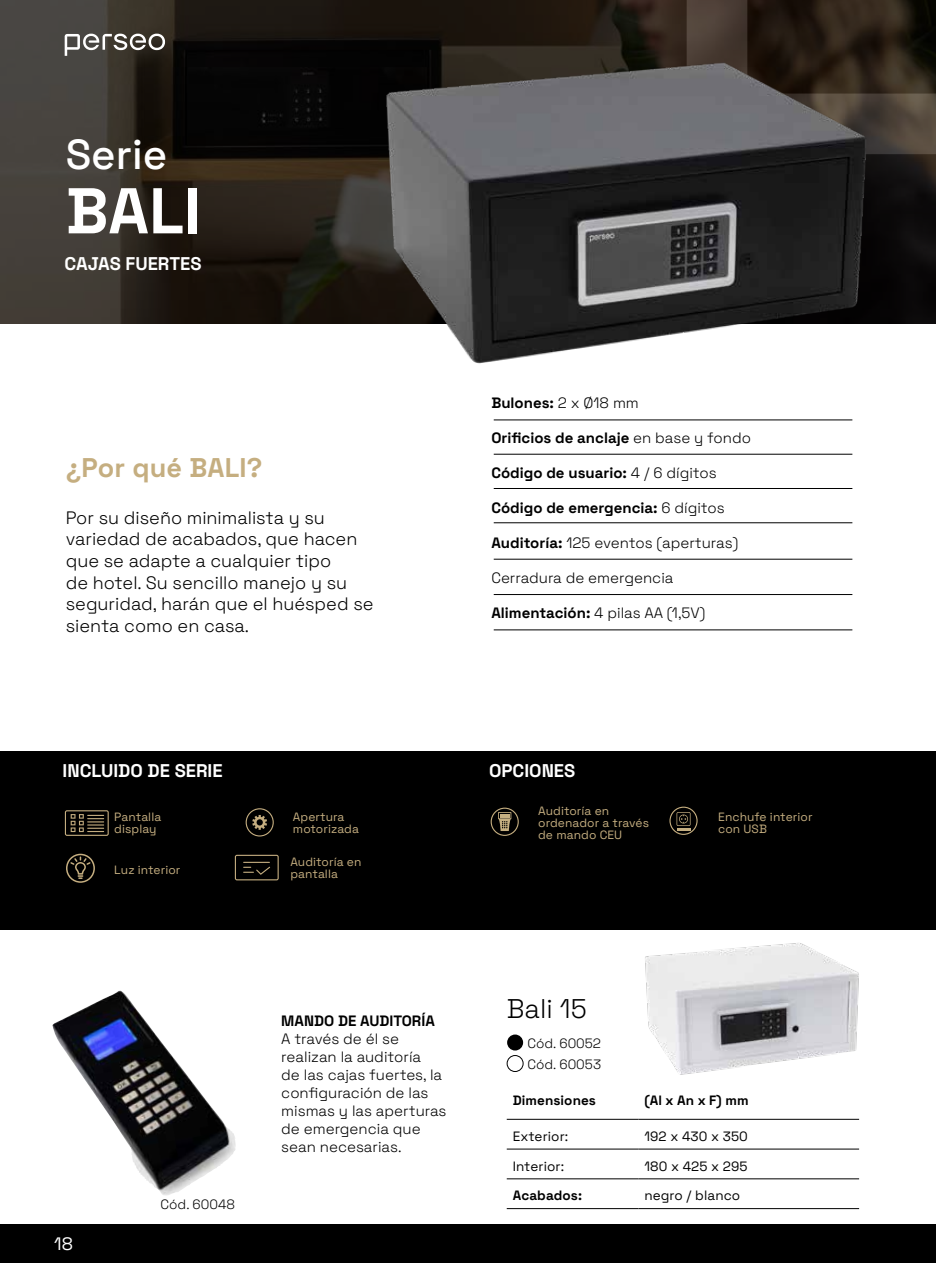
<style>
.page{position:relative;width:936px;height:1263px;background:#fff}
.page>*{position:absolute;margin:0;border:0;box-sizing:border-box;transform-origin:0 0}
.t1{font:300 64.5px "Space Grotesk";color:#fff}
.t2{font:300 42px "Space Grotesk";color:#fff}
.t3{font:300 27px "Space Grotesk";letter-spacing:.005em;color:#c5ae80}
.t4{font:300 27px "Space Grotesk";color:#000}
.t5{font:300 18.3px "Space Grotesk";color:#fff}
.t6{font:300 18px/21.6px "Space Grotesk";color:#000}
.t7{font:300 18px "Space Grotesk";color:#fff}
.t8{font:300 15px/18px "Space Grotesk";color:#000}
.t9{font:300 13.5px "Space Grotesk";letter-spacing:.005em;color:#000}
.t10{font:300 12px/12px "Space Grotesk";letter-spacing:.005em;color:#c5ae80}
</style>
<div class="page">
<div style="left:0;top:1225px;width:935px;height:38px;background:#000"></div>
<img style="left:0;top:0;width:935px;height:323px">
<svg style="left:65px;top:34px;width:100px;height:22px"></svg>
<hr style="left:506px;top:1178px;width:132px;height:1px;background:#000">
<hr style="left:638px;top:1178px;width:221px;height:1px;background:#000">
<hr style="left:506px;top:1208px;width:132px;height:1px;background:#000">
<hr style="left:638px;top:1208px;width:221px;height:1px;background:#000">
<hr style="left:506px;top:1119px;width:132px;height:1px;background:#000">
<hr style="left:638px;top:1119px;width:221px;height:1px;background:#000">
<hr style="left:506px;top:1149px;width:132px;height:1px;background:#000">
<hr style="left:638px;top:1149px;width:221px;height:1px;background:#000">
<img style="left:379px;top:45px;width:490px;height:319px">
<hr style="left:493px;top:419px;width:359px;height:1px;background:#000">
<hr style="left:493px;top:488px;width:359px;height:1px;background:#000">
<hr style="left:493px;top:522px;width:359px;height:1px;background:#000">
<hr style="left:493px;top:594px;width:359px;height:1px;background:#000">
<hr style="left:493px;top:629px;width:359px;height:1px;background:#000">
<hr style="left:493px;top:559px;width:359px;height:1px;background:#000">
<hr style="left:493px;top:454px;width:359px;height:1px;background:#000">
<div style="left:0;top:751px;width:935px;height:179px;background:#000"></div>
<svg style="left:235px;top:855px;width:44px;height:25px"></svg>
<svg style="left:245px;top:808px;width:29px;height:28px"></svg>
<svg style="left:65px;top:810px;width:44px;height:26px"></svg>
<svg style="left:66px;top:854px;width:29px;height:29px"></svg>
<svg style="left:490px;top:808px;width:28px;height:28px"></svg>
<svg style="left:669px;top:807px;width:28px;height:28px"></svg>
<hr style="left:676px;top:827px;width:14px;height:3px;background:#c5af81">
<img style="left:645px;top:943px;width:214px;height:132px">
<div style="left:507px;top:1034px;width:16px;height:16px;background:#000;border-radius:50%"></div>
<div style="left:506px;top:1055px;width:17px;height:17px;border:1px solid #000;border-radius:50%"></div>
<img style="left:52px;top:990px;width:184px;height:206px">
<hr style="left:935px;top:0;width:1px;height:1225px;background:#000">
<h2 class="t2" style="left:66px;top:123px;width:103px">Serie</h2>
<h1 class="t1" style="left:66px;top:164px;width:137px">BALI</h1>
<p class="t5" style="left:64px;top:250px;width:138px">CAJAS FUERTES</p>
<h3 class="t3" style="left:66px;top:448px;width:198px">¿Por qué BALI?</h3>
<p class="t6" style="left:66px;top:506px;width:309px">Por su diseño minimalista y su variedad de acabados, que hacen que se adapte a cualquier tipo<br>de hotel. Su sencillo manejo y su seguridad, harán que el huésped se sienta como en casa.</p>
<p class="t8" style="left:491px;top:393px;width:149px">Bulones: 2 x Ø18 mm</p>
<p class="t8" style="left:491px;top:428px;width:261px">Orificios de anclaje en base y fondo</p>
<p class="t8" style="left:491px;top:463px;width:227px">Código de usuario: 4 / 6 dígitos</p>
<p class="t8" style="left:491px;top:498px;width:235px">Código de emergencia: 6 dígitos</p>
<p class="t8" style="left:491px;top:533px;width:248px">Auditoría: 125 eventos (aperturas)</p>
<p class="t8" style="left:491px;top:568px;width:184px">Cerradura de emergencia</p>
<p class="t8" style="left:491px;top:603px;width:215px">Alimentación: 4 pilas AA (1,5V)</p>
<p class="t5" style="left:63px;top:757px;width:162px">INCLUIDO DE SERIE</p>
<p class="t5" style="left:489px;top:757px;width:88px">OPCIONES</p>
<p class="t10" style="left:114px;top:810px;width:48px">Pantalla display</p>
<p class="t10" style="left:293px;top:810px;width:68px">Apertura motorizada</p>
<p class="t10" style="left:290px;top:855px;width:73px">Auditoría en pantalla</p>
<p class="t10" style="left:538px;top:804px;width:112px">Auditoría en ordenador a través de mando CEU</p>
<p class="t10" style="left:718px;top:810px;width:96px">Enchufe interior con USB</p>
<p class="t10" style="left:114px;top:863px;width:68px">Luz interior</p>
<p class="t7" style="left:54px;top:1231px;width:20px">18</p>
<p class="t9" style="left:161px;top:1194px;width:76px">Cód. 60048</p>
<p class="t8" style="left:281px;top:1011px;width:167px">MANDO DE AUDITORÍA<br>A través de él se realizan la auditoría<br>de las cajas fuertes, la configuración de las mismas y las aperturas de emergencia que sean necesarias.</p>
<h3 class="t4" style="left:506px;top:989px;width:82px">Bali 15</h3>
<p class="t9" style="left:527px;top:1033px;width:75px">Cód. 60052</p>
<p class="t9" style="left:527px;top:1054px;width:75px">Cód. 60053</p>
<p class="t9" style="left:512px;top:1090px;width:85px">Dimensiones</p>
<p class="t9" style="left:644px;top:1090px;width:106px">(Al x An x F) mm</p>
<p class="t9" style="left:512px;top:1126px;width:57px">Exterior:</p>
<p class="t9" style="left:644px;top:1126px;width:105px">192 x 430 x 350</p>
<p class="t9" style="left:512px;top:1156px;width:53px">Interior:</p>
<p class="t9" style="left:644px;top:1156px;width:105px">180 x 425 x 295</p>
<p class="t9" style="left:512px;top:1186px;width:71px">Acabados:</p>
<p class="t9" style="left:644px;top:1186px;width:97px">negro / blanco</p>
</div>
